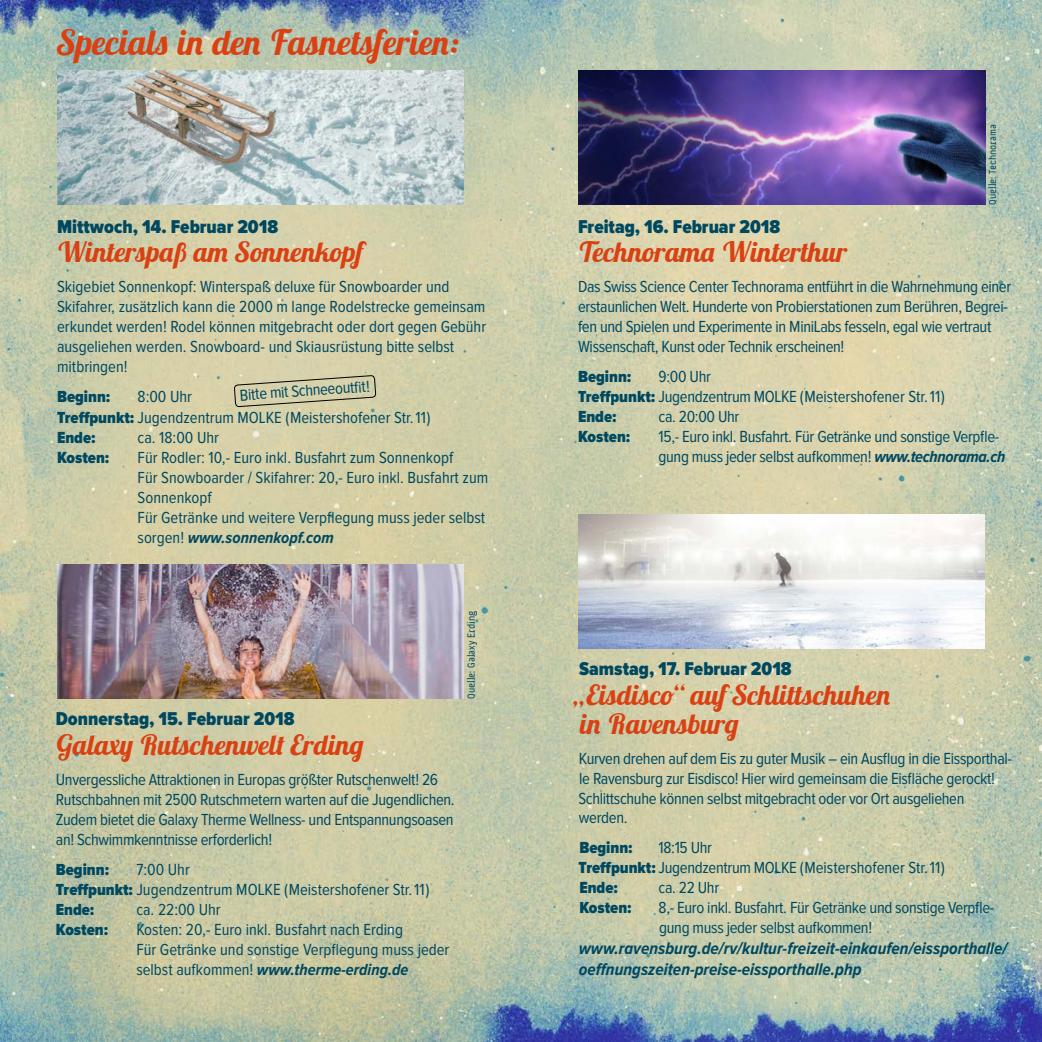
<style>
.page{position:relative;width:1042px;height:1042px;background:#fff}
.page>*{position:absolute;margin:0;border:0;box-sizing:border-box;transform-origin:0 0}
.t1{font:italic 700 35px "Lobster Two";color:#d94012}
.t2{font:italic 700 28px/29.2px "Lobster Two";color:#d94012}
.t3{font:900 19.25px "Proxima Nova Cond";color:#004860}
.t4{font:italic 700 17.5px/21px "Proxima Nova Cond";color:#004860}
.t5{font:16.62px/19.9px "Proxima Nova Cond";letter-spacing:-.02em;color:#004860}
.t6{font:16.62px/19.9px "Proxima Nova Cond";color:#004860}
.t7{font:900 16.62px "Proxima Nova Cond";color:#004860}
.t8{font:10.5px "A Udimat";color:#004860}
.s1{font-weight:900}
.s2{font-weight:700;font-style:italic}
</style>
<div class="page">
<img style="left:0;top:0;width:1042px;height:1042px">
<img style="left:57px;top:565px;width:407px;height:133px">
<img style="left:578px;top:515px;width:407px;height:134px">
<img style="left:57px;top:71px;width:407px;height:134px">
<img style="left:578px;top:71px;width:407px;height:134px">
<svg style="left:234px;top:354px;width:142px;height:53px;background:#cec8a3"></svg>
<h1 class="t1" style="left:57px;top:20px;width:404px">Specials in den Fasnetsferien:</h1>
<p class="t3" style="left:57px;top:216px;width:223px">Mittwoch, 14. Februar 2018</p>
<h2 class="t2" style="left:57px;top:237px;width:307px">Winterspaß am Sonnenkopf</h2>
<p class="t6" style="left:57px;top:277px;width:431px">Skigebiet Sonnenkopf: Winterspaß deluxe für Snowboarder und Skifahrer, zusätzlich kann die 2000 m lange Rodelstrecke gemeinsam erkundet werden! Rodel können mitgebracht oder dort gegen Gebühr ausgeliehen werden. Snowboard- und Skiausrüstung bitte selbst mitbringen!</p>
<p class="t7" style="left:57px;top:387px;width:55px">Beginn:</p>
<p class="t5" style="left:239px;top:386px;width:132px;rotate:-4deg">Bitte mit Schneeoutfi t!</p>
<p class="t6" style="left:57px;top:387px;width:375px;line-height:20.5px;text-indent:80px">8:00 Uhr<br><span class="s1">Treffpunkt:</span> Jugendzentrum MOLKE (Meistershofener Str. 11)<br><span class="s1">Ende:</span></p>
<p class="t5" style="left:138px;top:428px;width:83px">ca. 18:00 Uhr</p>
<p class="t7" style="left:57px;top:448px;width:54px">Kosten:</p>
<p class="t6" style="left:138px;top:448px;width:352px">Für Rodler: 10,- Euro inkl. Busfahrt zum Sonnenkopf<br>Für Snowboarder / Skifahrer: 20,- Euro inkl. Busfahrt zum Sonnenkopf<br>Für Getränke und weitere Verpflegung muss jeder selbst sorgen! <span class="s2">www.sonnenkopf.com</span></p>
<p class="t3" style="left:56px;top:708px;width:240px">Donnerstag, 15. Februar 2018</p>
<h2 class="t2" style="left:56px;top:730px;width:309px">Galaxy Rutschenwelt Erding</h2>
<p class="t5" style="left:56px;top:770px;width:400px">Unvergessliche Attraktionen in Europas größter Rutschenwelt! 26<br>Rutschbahnen mit 2500 Rutschmetern warten auf die Jugendlichen.<br>Zudem bietet die Galaxy Therme Wellness- und Entspannungsoasen an! Schwimmkenntnisse erforderlich!</p>
<p class="t7" style="left:56px;top:860px;width:55px">Beginn:</p>
<p class="t6" style="left:56px;top:860px;width:375px;text-indent:80px">7:00 Uhr<br><span class="s1">Treffpunkt:</span> Jugendzentrum MOLKE (Meistershofener Str. 11)<br><span class="s1">Ende:</span></p>
<p class="t5" style="left:136px;top:900px;width:86px">ca. 22:00 Uhr</p>
<p class="t7" style="left:56px;top:920px;width:54px">Kosten:</p>
<p class="t6" style="left:136px;top:920px;width:315px">Kosten: 20,- Euro inkl. Busfahrt nach Erding<br>Für Getränke und sonstige Verpflegung muss jeder selbst aufkommen! <span class="s2">www.therme-erding.de</span></p>
<p class="t8" style="left:465px;top:698px;width:89px;rotate:-90deg">Quelle: Galaxy Erding</p>
<p class="t8" style="left:986px;top:205px;width:82px;rotate:-90deg">Quelle: Technorama</p>
<p class="t3" style="left:578px;top:216px;width:204px">Freitag, 16. Februar 2018</p>
<h2 class="t2" style="left:578px;top:237px;width:270px">Technorama Winterthur</h2>
<p class="t5" style="left:578px;top:277px;width:435px">Das Swiss Science Center Technorama entführt in die Wahrnehmung einer erstaunlichen Welt. Hunderte von Probierstationen zum Berühren, Begrei&shy;fen und Spielen und Experimente in MiniLabs fesseln, egal wie vertraut Wissenschaft, Kunst oder Technik erscheinen!</p>
<p class="t7" style="left:578px;top:367px;width:55px">Beginn:</p>
<p class="t5" style="left:578px;top:367px;width:368px;text-indent:80px">9:00 Uhr<br><span class="s1">Treffpunkt:</span> Jugendzentrum MOLKE (Meistershofener Str. 11)<br><span class="s1">Ende:</span></p>
<p class="t5" style="left:658px;top:407px;width:82px">ca. 20:00 Uhr</p>
<p class="t7" style="left:578px;top:427px;width:54px">Kosten:</p>
<p class="t5" style="left:658px;top:427px;width:348px">15,- Euro inkl. Busfahrt. Für Getränke und sonstige Verpfle&shy;gung muss jeder selbst aufkommen! <span class="s2">www.technorama.ch</span></p>
<p class="t3" style="left:579px;top:658px;width:214px">Samstag, 17. Februar 2018</p>
<h2 class="t2" style="left:574px;top:679px;width:318px">„Eisdisco“ auf Schlittschuhen in Ravensburg</h2>
<p class="t5" style="left:578px;top:749px;width:435px">Kurven drehen auf dem Eis zu guter Musik – ein Ausflug in die Eissporthal&shy;le Ravensburg zur Eisdisco! Hier wird gemeinsam die Eisfläche gerockt!<br>Schlittschuhe können selbst mitgebracht oder vor Ort ausgeliehen werden.</p>
<p class="t7" style="left:579px;top:838px;width:55px">Beginn:</p>
<p class="t5" style="left:578px;top:838px;width:368px;text-indent:80px">18:15 Uhr<br><span class="s1">Treffpunkt:</span> Jugendzentrum MOLKE (Meistershofener Str. 11)<br><span class="s1">Ende:</span></p>
<p class="t5" style="left:658px;top:878px;width:62px">ca. 22 Uhr</p>
<p class="t7" style="left:579px;top:898px;width:54px">Kosten:</p>
<p class="t5" style="left:658px;top:898px;width:337px">8,- Euro inkl. Busfahrt. Für Getränke und sonstige Verpfle&shy;gung muss jeder selbst aufkommen!</p>
<p class="t4" style="left:579px;top:938px;width:430px">www.ravensburg.de/rv/kultur-freizeit-einkaufen/eissporthalle/ oeffnungszeiten-preise-eissporthalle.php</p>
</div>
